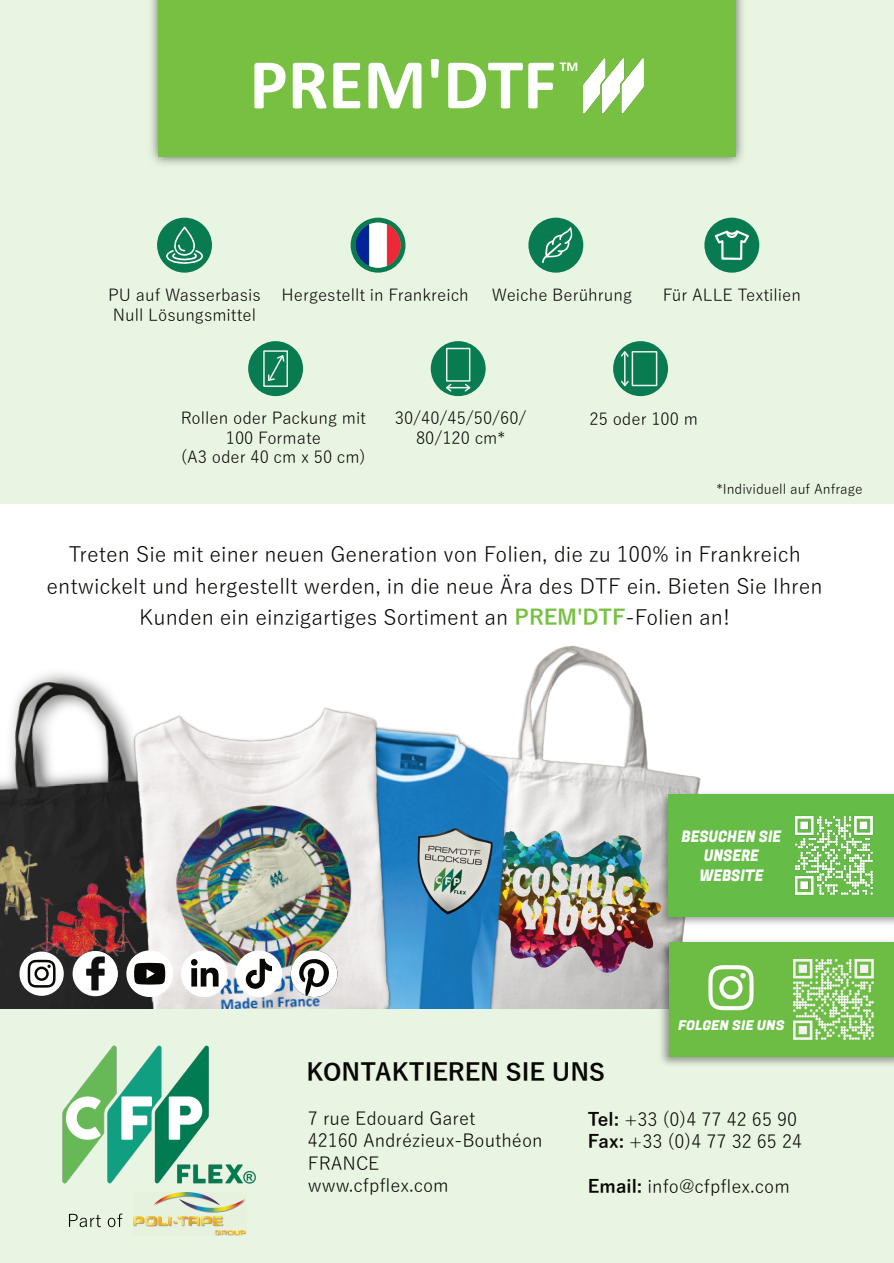
<style>
.page{position:relative;width:894px;height:1263px;background:#fff}
.page>*{position:absolute;margin:0;border:0;box-sizing:border-box;transform-origin:0 0}
.t1{font:700 72px "Calibri";color:#fff}
.t2{font:700 24px "Yu Gothic";color:#080704}
.t3{font:21px/31.5px "Yu Gothic";color:#080704;text-align:center}
.t4{font:18px/22.5px "Yu Gothic";color:#080704}
.t5{font:16.5px/19.5px "Yu Gothic";color:#080704;text-align:center}
.t6{font:15.9px/19.4px "Fugaz One";color:#fff;text-align:center;scale:.88 1}
.t7{font:13.5px "Yu Gothic";color:#080704}
.t8{font:13.5px "Fugaz One";color:#fff}
.t9{font:700 13.5px "Calibri";color:#fff}
.s1{font-weight:700;color:#77c042}
.s2{font-weight:700}
</style>
<div class="page">
<div style="left:0;top:0;width:893px;height:504px;background:#e9f5e3"></div>
<img style="left:0;top:673px;width:96px;height:336px">
<img style="left:0;top:796px;width:96px;height:191px">
<img style="left:433px;top:645px;width:267px;height:364px">
<img style="left:96px;top:682px;width:337px;height:327px">
<div style="left:0;top:1009px;width:893px;height:254px;background:#e9f5e3"></div>
<div style="left:19px;top:952px;width:45px;height:44px;background:#fff;border-radius:50%"></div>
<svg style="left:28px;top:960px;width:28px;height:28px"></svg>
<img style="left:73px;top:951px;width:45px;height:45px;border-radius:50%">
<div style="left:126px;top:950px;width:47px;height:47px;background:#fff;border-radius:50%"></div>
<svg style="left:134px;top:963px;width:31px;height:22px"></svg>
<div style="left:181px;top:950px;width:47px;height:47px;background:#fff;border-radius:50%"></div>
<svg style="left:191px;top:968px;width:27px;height:18px"></svg>
<div style="left:191px;top:959px;width:6px;height:7px;background:#080704;border-radius:50%"></div>
<div style="left:235px;top:950px;width:47px;height:47px;background:#fff;border-radius:50%"></div>
<svg style="left:246px;top:959px;width:26px;height:30px"></svg>
<svg style="left:291px;top:950px;width:46px;height:47px"></svg>
<img style="left:657px;top:937px;width:236px;height:128px">
<div style="left:668px;top:942px;width:225px;height:114px;background:#6dbd44"></div>
<img style="left:657px;top:790px;width:236px;height:138px">
<div style="left:669px;top:794px;width:224px;height:122px;background:#65bc46"></div>
<img style="left:795px;top:816px;width:78px;height:79px">
<svg style="left:708px;top:965px;width:45px;height:45px"></svg>
<img style="left:793px;top:960px;width:80px;height:79px">
<img style="left:151px;top:0;width:592px;height:165px">
<div style="left:158px;top:0;width:577px;height:156px;background:#77c042"></div>
<img style="left:62px;top:1045px;width:194px;height:139px">
<img style="left:134px;top:1192px;width:112px;height:44px">
<svg style="left:69px;top:1214px;width:32px;height:13px"></svg>
<svg style="left:108px;top:1213px;width:14px;height:14px"></svg>
<img style="left:583px;top:58px;width:60px;height:55px">
<svg style="left:350px;top:218px;width:55px;height:55px"></svg>
<img style="left:355px;top:223px;width:45px;height:45px;border-radius:50%">
<div style="left:613px;top:341px;width:55px;height:55px;background:#097b51;border-radius:50%"></div>
<div style="left:631px;top:351px;width:26px;height:35px;border:2px solid #eaf1ee"></div>
<svg style="left:619px;top:349px;width:10px;height:39px"></svg>
<div style="left:431px;top:341px;width:54px;height:55px;background:#097b51;border-radius:50%"></div>
<div style="left:446px;top:348px;width:24px;height:34px;border:2px solid #eaf1ee"></div>
<svg style="left:444px;top:383px;width:28px;height:10px"></svg>
<div style="left:248px;top:341px;width:55px;height:55px;background:#097b51;border-radius:50%"></div>
<div style="left:263px;top:350px;width:25px;height:37px;border:2px solid #eaf1ee"></div>
<svg style="left:267px;top:355px;width:18px;height:26px"></svg>
<div style="left:704px;top:218px;width:55px;height:55px;background:#097b51;border-radius:50%"></div>
<svg style="left:714px;top:230px;width:35px;height:30px"></svg>
<div style="left:157px;top:218px;width:55px;height:55px;background:#097b51;border-radius:50%"></div>
<svg style="left:166px;top:226px;width:38px;height:39px"></svg>
<div style="left:528px;top:218px;width:55px;height:55px;background:#097b51;border-radius:50%"></div>
<svg style="left:542px;top:227px;width:30px;height:36px"></svg>
<h1 class="t1" style="left:249px;top:54px;width:308px">PREM'DTF</h1>
<p class="t9" style="left:560px;top:61px;width:20px">TM</p>
<p class="t5" style="left:108px;top:285px;width:154px">PU auf Wasserbasis</p>
<p class="t5" style="left:662px;top:285px;width:140px">Für ALLE Textilien</p>
<p class="t5" style="left:113px;top:305px;width:145px">Null Lösungsmittel</p>
<p class="t5" style="left:281px;top:285px;width:189px">Hergestellt in Frankreich</p>
<p class="t5" style="left:492px;top:285px;width:142px">Weiche Berührung</p>
<p class="t5" style="left:181px;top:408px;width:187px">Rollen oder Packung mit<br>100 Formate<br>(A3 oder 40 cm x 50 cm)</p>
<p class="t5" style="left:395px;top:408px;width:133px">30/40/45/50/60/</p>
<p class="t5" style="left:589px;top:409px;width:110px">25 oder 100 m</p>
<p class="t5" style="left:416px;top:428px;width:91px">80/120 cm*</p>
<p class="t7" style="left:716px;top:483px;width:148px">*Individuell auf Anfrage</p>
<p class="t3" style="left:46px;top:538px;width:777px">Treten Sie mit einer neuen Generation von Folien, die zu 100% in Frankreich entwickelt und hergestellt werden, in die neue Ära des DTF ein. Bieten Sie Ihren<br>Kunden ein einzigartiges Sortiment an <span class="s1">PREM'DTF</span>-Folien an!</p>
<p class="t6" style="left:681px;top:827px;width:115px">BESUCHEN SIE<br>UNSERE<br>WEBSITE</p>
<p class="t8" style="left:678px;top:1016px;width:108px">FOLGEN SIE UNS</p>
<p class="t2" style="left:306px;top:1060px;width:300px">KONTAKTIEREN SIE UNS</p>
<p class="t4" style="left:308px;top:1107px;width:236px">7 rue Edouard Garet<br>42160 Andrézieux-Bouthéon<br>FRANCE<br>www.cfpflex.com</p>
<p class="t4" style="left:588px;top:1108px;width:216px"><span class="s2">Tel:</span> +33 (0)4 77 42 65 90<br><span class="s2">Fax:</span> +33 (0)4 77 32 65 24</p>
<p class="t4" style="left:588px;top:1175px;width:203px"><span class="s2">Email:</span> info@cfpflex.com</p>
</div>
